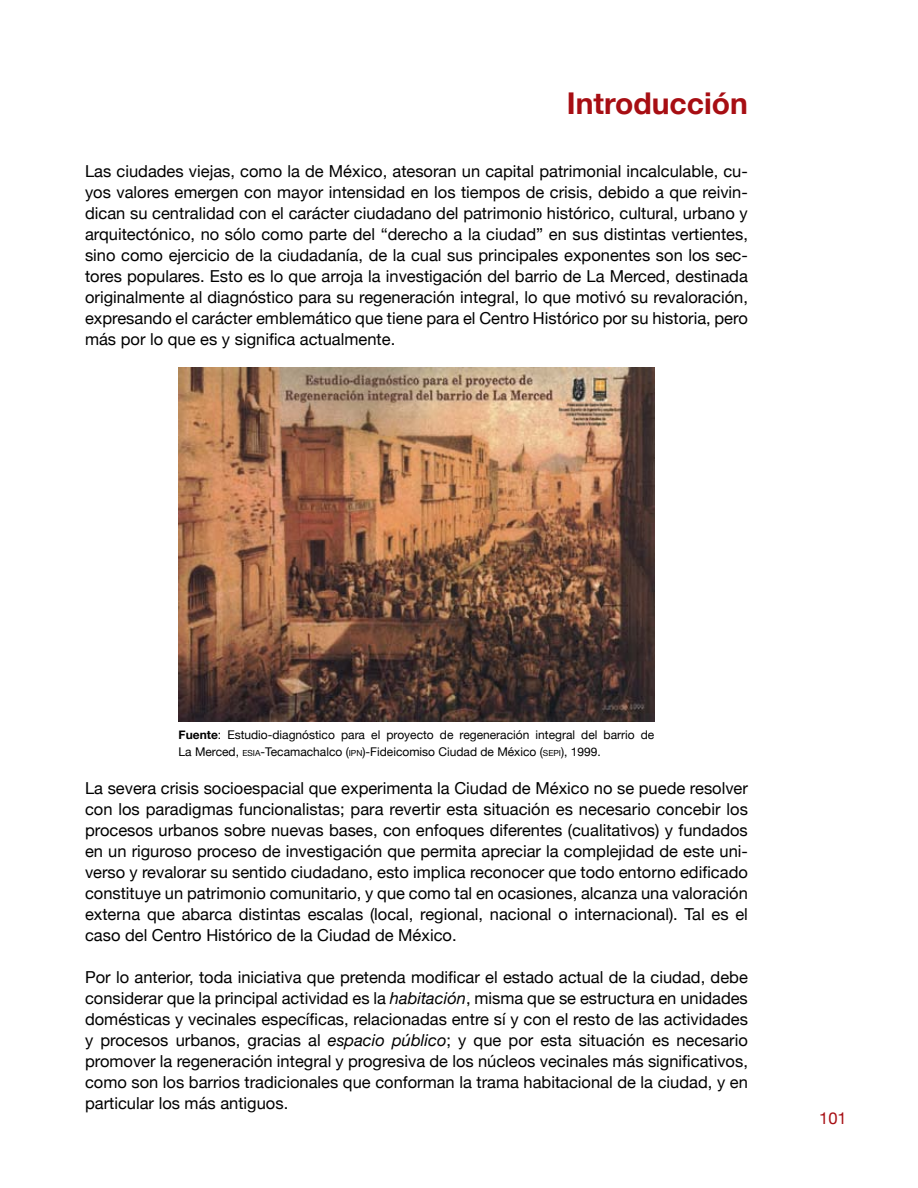
<style>
.page{position:relative;width:918px;height:1188px;background:#fff}
.page>*{position:absolute;margin:0;border:0;box-sizing:border-box;transform-origin:0 0}
.t1{font:700 30px "Helvetica Neue";color:#a70e13}
.t2{font:16.5px/21px "Helvetica Neue";color:#000;text-align:justify}
.t3{font:16.5px "Helvetica Neue";color:#a70e13}
.t4{font:12px/16.5px "Helvetica Neue";color:#000}
.s1{font-weight:700}
.s2{font-size:8.4px}
.s3{font-style:italic}
</style>
<div class="page">
<img style="left:179px;top:367px;width:475px;height:355px">
<h1 class="t1" style="left:567px;top:85px;width:183px">Introducción</h1>
<p class="t2" style="left:85px;top:161px;width:664px">Las ciudades viejas, como la de México, atesoran un capital patrimonial incalculable, cu&shy;yos valores emergen con mayor intensidad en los tiempos de crisis, debido a que reivin&shy;dican su centralidad con el carácter ciudadano del patrimonio histórico, cultural, urbano y arquitectónico, no sólo como parte del “derecho a la ciudad” en sus distintas vertientes, sino como ejercicio de la ciudadanía, de la cual sus principales exponentes son los sec&shy;tores populares. Esto es lo que arroja la investigación del barrio de La Merced, destinada originalmente al diagnóstico para su regeneración integral, lo que motivó su revaloración, expresando el carácter emblemático que tiene para el Centro Histórico por su historia, pero más por lo que es y significa actualmente.</p>
<p class="t4" style="left:179px;top:726px;width:477px"><span class="s1">Fuente</span>: Estudio-diagnóstico para el proyecto de regeneración integral del barrio de<br>La Merced, <span class="s2">ESIA</span>-Tecamachalco (<span class="s2">IPN</span>)-Fideicomiso Ciudad de México (<span class="s2">SEPI</span>), 1999.</p>
<p class="t2" style="left:85px;top:778px;width:664px">La severa crisis socioespacial que experimenta la Ciudad de México no se puede resolver con los paradigmas funcionalistas; para revertir esta situación es necesario concebir los procesos urbanos sobre nuevas bases, con enfoques diferentes (cualitativos) y fundados en un riguroso proceso de investigación que permita apreciar la complejidad de este uni&shy;verso y revalorar su sentido ciudadano, esto implica reconocer que todo entorno edificado constituye un patrimonio comunitario, y que como tal en ocasiones, alcanza una valoración externa que abarca distintas escalas (local, regional, nacional o internacional). Tal es el caso del Centro Histórico de la Ciudad de México.</p>
<p class="t2" style="left:85px;top:967px;width:664px">Por lo anterior, toda iniciativa que pretenda modificar el estado actual de la ciudad, debe considerar que la principal actividad es la <span class="s3">habitación</span>, misma que se estructura en unidades domésticas y vecinales específicas, relacionadas entre sí y con el resto de las actividades y procesos urbanos, gracias al <span class="s3">espacio público</span>; y que por esta situación es necesario promover la regeneración integral y progresiva de los núcleos vecinales más significativos, como son los barrios tradicionales que conforman la trama habitacional de la ciudad, y en particular los más antiguos.</p>
<p class="t3" style="left:819px;top:1109px;width:29px">101</p>
</div>
